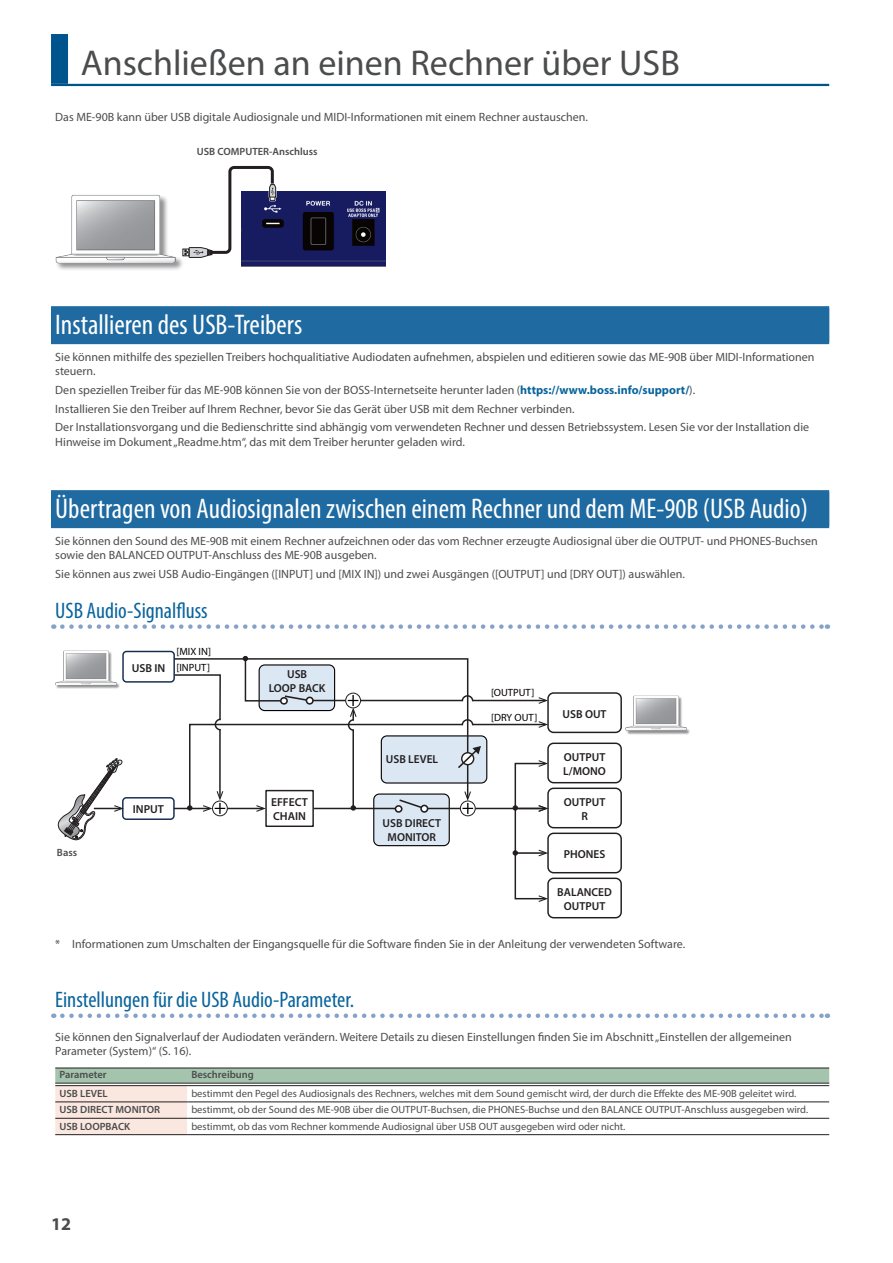
<style>
.page{position:relative;width:893px;height:1263px;background:#fff}
.page>*{position:absolute;margin:0;border:0;box-sizing:border-box;transform-origin:0 0}
.t1{font:36px "Myriad Pro";color:#4b4c4d}
.t2{font:condensed 28.5px "Myriad Pro";color:#fff}
.t3{font:condensed 22.5px "Myriad Pro";color:#09649c}
.t4{font:700 18px "Myriad Pro";color:#4b4c4d}
.t5{font:12px/14.4px "Myriad Pro";color:#4b4c4d}
.t6{font:600 11.55px/14px "Myriad Pro";color:#231f20;text-align:center}
.t7{font:10.5px "Myriad Pro";color:#4b4c4d}
.t8{font:600 10.5px "Myriad Pro";color:#4b4c4d}
.t9{font:10.5px/16.6px "Myriad Pro";color:#040000}
.s1{font-weight:700;color:#09649c}
</style>
<div class="page">
<div style="left:51px;top:34px;width:17px;height:50px;background:#00548e"></div>
<hr style="left:51px;top:84px;width:778px;height:2px;background:#00548e">
<div style="left:51px;top:306px;width:778px;height:36px;background:#1e6aa1"></div>
<div style="left:51px;top:308px;width:778px;height:36px;background:#1e6aa1"></div>
<div style="left:51px;top:490px;width:778px;height:36px;background:#1e6aa1"></div>
<div style="left:51px;top:492px;width:778px;height:36px;background:#1e6aa1"></div>
<svg style="left:62px;top:624px;width:766px;height:5px"></svg>
<svg style="left:62px;top:1013px;width:766px;height:5px"></svg>
<div style="left:547px;top:742px;width:75px;height:41px;border:1px solid #231f20;border-radius:6px"></div>
<div style="left:547px;top:787px;width:75px;height:41px;border:1px solid #231f20;border-radius:6px"></div>
<div style="left:547px;top:832px;width:75px;height:41px;border:1px solid #231f20;border-radius:6px"></div>
<div style="left:547px;top:877px;width:75px;height:41px;border:1px solid #231f20;border-radius:6px"></div>
<div style="left:547px;top:692px;width:75px;height:41px;border:1px solid #231f20;border-radius:6px"></div>
<div style="left:374px;top:794px;width:75px;height:52px;background:#dbe8f4;border-radius:6px"></div>
<div style="left:373px;top:793px;width:77px;height:53px;border:1px solid #040000;border-radius:6px"></div>
<div style="left:381px;top:736px;width:106px;height:47px;background:#dbe8f4;border-radius:6px"></div>
<div style="left:122px;top:651px;width:53px;height:32px;border:1px solid #152b4f;border-radius:4px"></div>
<div style="left:122px;top:797px;width:53px;height:23px;border:1px solid #152b4f;border-radius:4px"></div>
<div style="left:515px;top:763px;width:31px;height:136px;border:2px solid #231f20"></div>
<svg style="left:538px;top:760px;width:10px;height:7px"></svg>
<svg style="left:538px;top:895px;width:10px;height:7px"></svg>
<hr style="left:472px;top:724px;width:73px;height:1px;background:#231f20">
<svg style="left:538px;top:721px;width:10px;height:7px"></svg>
<svg style="left:58px;top:758px;width:66px;height:83px"></svg>
<hr style="left:427px;top:808px;width:118px;height:1px;background:#231f20">
<hr style="left:515px;top:852px;width:30px;height:2px;background:#231f20">
<svg style="left:538px;top:850px;width:10px;height:6px"></svg>
<div style="left:265px;top:790px;width:49px;height:37px;border:1px solid #231f20"></div>
<div style="left:460px;top:800px;width:16px;height:16px;border:1px solid #231f20;border-radius:50%"></div>
<div style="left:212px;top:800px;width:16px;height:16px;border:1px solid #231f20;border-radius:50%"></div>
<hr style="left:472px;top:700px;width:73px;height:1px;background:#231f20">
<svg style="left:538px;top:697px;width:10px;height:7px"></svg>
<svg style="left:513px;top:805px;width:35px;height:7px"></svg>
<svg style="left:513px;top:850px;width:5px;height:5px"></svg>
<svg style="left:173px;top:656px;width:308px;height:158px"></svg>
<div style="left:55px;top:651px;width:65px;height:38px;background:#231f20;opacity:.5"></div>
<img style="left:55px;top:650px;width:61px;height:35px">
<div style="left:626px;top:696px;width:65px;height:39px;background:#231f20;opacity:.5"></div>
<img style="left:626px;top:696px;width:61px;height:35px">
<svg style="left:55px;top:1069px;width:774px;height:65px"></svg>
<hr style="left:55px;top:1083px;width:132px;height:3px;background:#fff">
<hr style="left:187px;top:1083px;width:642px;height:3px;background:#fff">
<hr style="left:55px;top:1068px;width:132px;height:1px;background:#231f20">
<hr style="left:187px;top:1068px;width:642px;height:1px;background:#231f20">
<hr style="left:55px;top:1102px;width:132px;height:1px;background:#231f20">
<hr style="left:187px;top:1102px;width:642px;height:1px;background:#231f20">
<hr style="left:55px;top:1118px;width:132px;height:1px;background:#231f20">
<hr style="left:187px;top:1118px;width:642px;height:1px;background:#231f20">
<hr style="left:55px;top:1134px;width:132px;height:1px;background:#231f20">
<hr style="left:187px;top:1134px;width:642px;height:1px;background:#231f20">
<hr style="left:55px;top:1083px;width:132px;height:1px;background:#231f20">
<hr style="left:55px;top:1085px;width:132px;height:1px;background:#231f20">
<hr style="left:187px;top:1083px;width:642px;height:1px;background:#231f20">
<hr style="left:187px;top:1085px;width:642px;height:1px;background:#231f20">
<img style="left:242px;top:192px;width:144px;height:75px">
<div style="left:55px;top:195px;width:129px;height:77px;background:#231f20;opacity:.5"></div>
<img style="left:55px;top:195px;width:121px;height:68px">
<svg style="left:184px;top:166px;width:94px;height:92px"></svg>
<h1 class="t1" style="left:81px;top:41px;width:601px">Anschließen an einen Rechner über USB</h1>
<p class="t5" style="left:55px;top:109px;width:534px">Das ME-90B kann über USB digitale Audiosignale und MIDI-Informationen mit einem Rechner austauschen.</p>
<p class="t8" style="left:197px;top:145px;width:122px">USB COMPUTER-Anschluss</p>
<h2 class="t2" style="left:55px;top:307px;width:248px">Installieren des USB-Treibers</h2>
<p class="t5" style="left:55px;top:349px;width:761px">Sie können mithilfe des speziellen Treibers hochqualitiative Audiodaten aufnehmen, abspielen und editieren sowie das ME-90B über MIDI-Informationen steuern.</p>
<p class="t5" style="left:55px;top:380px;width:755px;line-height:18.6px">Den speziellen Treiber für das ME-90B können Sie von der BOSS-Internetseite herunter laden (<span class="s1">https://www.boss.info/support/</span>).<br>Installieren Sie den Treiber auf Ihrem Rechner, bevor Sie das Gerät über USB mit dem Rechner verbinden.<br>Der Installationsvorgang und die Bedienschritte sind abhängig vom verwendeten Rechner und dessen Betriebssystem. Lesen Sie vor der Installation die</p>
<p class="t5" style="left:55px;top:434px;width:411px">Hinweise im Dokument „Readme.htm“, das mit dem Treiber herunter geladen wird.</p>
<h2 class="t2" style="left:55px;top:491px;width:754px">Übertragen von Audiosignalen zwischen einem Rechner und dem ME-90B (USB Audio)</h2>
<p class="t5" style="left:55px;top:533px;width:764px">Sie können den Sound des ME-90B mit einem Rechner aufzeichnen oder das vom Rechner erzeugte Audiosignal über die OUTPUT- und PHONES-Buchsen sowie den BALANCED OUTPUT-Anschluss des ME-90B ausgeben.</p>
<p class="t5" style="left:55px;top:566px;width:631px">Sie können aus zwei USB Audio-Eingängen ([INPUT] und [MIX IN]) und zwei Ausgängen ([OUTPUT] und [DRY OUT]) auswählen.</p>
<h3 class="t3" style="left:55px;top:597px;width:154px">USB Audio-Signalfluss</h3>
<p class="t8" style="left:57px;top:845px;width:22px">Bass</p>
<p class="t6" style="left:132px;top:660px;width:35px">USB IN</p>
<p class="t9" style="left:176px;top:643px;width:36px">[MIX IN] [INPUT]</p>
<p class="t6" style="left:269px;top:667px;width:58px">USB<br>LOOP BACK</p>
<p class="t6" style="left:133px;top:802px;width:33px">INPUT</p>
<p class="t6" style="left:271px;top:795px;width:38px;text-align:left">EFFECT<br>CHAIN</p>
<p class="t6" style="left:386px;top:752px;width:54px">USB LEVEL</p>
<p class="t6" style="left:383px;top:816px;width:60px">USB DIRECT<br>MONITOR</p>
<p class="t9" style="left:491px;top:684px;width:45px">[OUTPUT]</p>
<p class="t9" style="left:491px;top:709px;width:48px">[DRY OUT]</p>
<p class="t6" style="left:563px;top:706px;width:45px">USB OUT</p>
<p class="t6" style="left:563px;top:750px;width:44px;text-align:left">OUTPUT<br>L/MONO</p>
<p class="t6" style="left:564px;top:795px;width:43px">OUTPUT<br>R</p>
<p class="t6" style="left:564px;top:847px;width:43px">PHONES</p>
<p class="t6" style="left:557px;top:885px;width:56px">BALANCED<br>OUTPUT</p>
<p class="t5" style="left:55px;top:937px;width:631px">* Informationen zum Umschalten der Eingangsquelle für die Software finden Sie in der Anleitung der verwendeten Software.</p>
<h3 class="t3" style="left:55px;top:986px;width:300px">Einstellungen für die USB Audio-Parameter.</h3>
<p class="t5" style="left:55px;top:1029px;width:738px">Sie können den Signalverlauf der Audiodaten verändern. Weitere Details zu diesen Einstellungen finden Sie im Abschnitt „Einstellen der allgemeinen<br>Parameter (System)“ (S. 16).</p>
<p class="t8" style="left:60px;top:1068px;width:49px">Parameter</p>
<p class="t8" style="left:191px;top:1068px;width:64px">Beschreibung</p>
<p class="t8" style="left:60px;top:1086px;width:50px">USB LEVEL</p>
<p class="t7" style="left:191px;top:1087px;width:606px">bestimmt den Pegel des Audiosignals des Rechners, welches mit dem Sound gemischt wird, der durch die Effekte des ME-90B geleitet wird.</p>
<p class="t8" style="left:60px;top:1103px;width:102px">USB DIRECT MONITOR</p>
<p class="t7" style="left:191px;top:1103px;width:618px">bestimmt, ob der Sound des ME-90B über die OUTPUT-Buchsen, die PHONES-Buchse und den BALANCE OUTPUT-Anschluss ausgegeben wird.</p>
<p class="t8" style="left:60px;top:1119px;width:72px">USB LOOPBACK</p>
<p class="t7" style="left:191px;top:1119px;width:436px">bestimmt, ob das vom Rechner kommende Audiosignal über USB OUT ausgegeben wird oder nicht.</p>
<h3 class="t4" style="left:51px;top:1212px;width:21px">12</h3>
</div>
